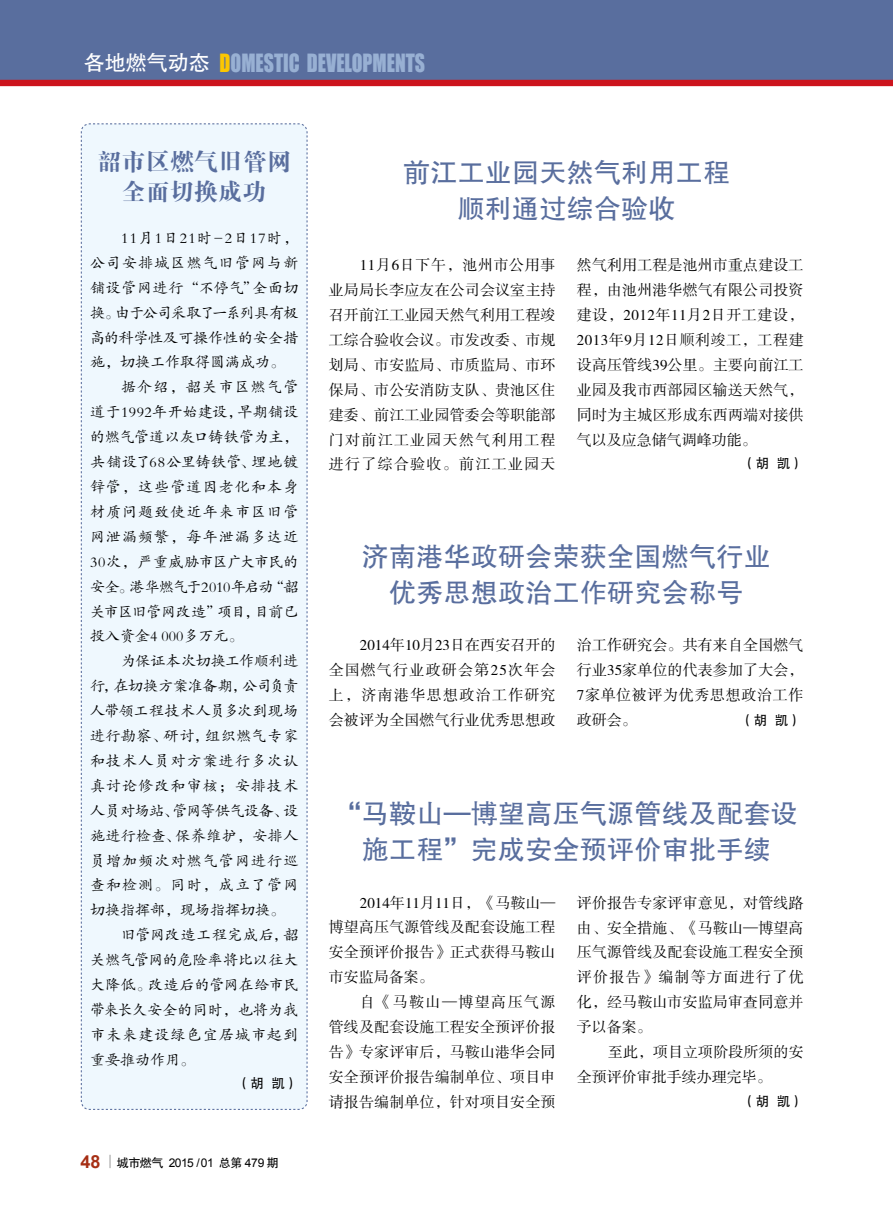
<style>
.page{position:relative;width:893px;height:1212px;background:#fff}
.page>*{position:absolute;margin:0;border:0;box-sizing:border-box;transform-origin:0 0}
.t1{font:27px/36px "FZHTJW GB1 0";letter-spacing:.01em;color:#596e9e;text-align:center}
.t2{font:24px/30px "FZDBSJW GB1 0";letter-spacing:.01em;color:#596e9e;text-align:center}
.t3{font:23.1px "Impact";color:#98b0d3;scale:.86 1}
.t4{font:15px/24.9px "FZSSJW GB1 0";letter-spacing:.01em;color:#000;text-align:justify}
.t5{font:15px "FZKTJW GB1 0";letter-spacing:.075em;color:#000}
.t6{font:15px "FZKTJW GB1 0";letter-spacing:.02em;color:#000}
.t7{font:15px "FZKTJW GB1 0";color:#000}
.t8{font:15px "FZKTJW GB1 0";letter-spacing:.045em;color:#000}
.t9{font:15px "FZKTJW GB1 0";letter-spacing:-.015em;color:#000}
.t10{font:15px "FZKTJW GB1 0";letter-spacing:-.02em;color:#000}
.t11{font:15px "FZKTJW GB1 0";letter-spacing:.09em;color:#000}
.t12{font:15px "FZKTJW GB1 0";letter-spacing:-.06em;color:#000}
.t13{font:15px "FZKTJW GB1 0";letter-spacing:-.035em;color:#000}
.t14{font:15px "FZKTJW GB1 0";letter-spacing:-.025em;color:#000}
.t15{font:15px "FZKTJW GB1 0";letter-spacing:-.01em;color:#000}
.t16{font:15px "FZKTJW GB1 0";letter-spacing:-.005em;color:#000}
.t17{font:15px "FZKTJW GB1 0";letter-spacing:.08em;color:#000}
.t18{font:13.5px "FZHTJW GB1 0";color:#000}
.t19{font:12px "Arial";letter-spacing:-.04em;color:#000}
.s1{font-family:"FZHTJW GB1 0";font-size:21px;color:#fff}
.s2{color:#fcc700}
.s3{font-weight:700;font-size:18px;color:#a62e14}
.s4{font-family:"FZHTJW GB1 0"}
</style>
<div class="page">
<div style="left:0;top:0;width:893px;height:82px;background:#596e9e"></div>
<div style="left:0;top:80px;width:893px;height:6px;background:#cc141d"></div>
<svg style="left:109px;top:1155px;width:2px;height:13px"></svg>
<hr style="left:892px;top:0;width:1px;height:1212px;background:#f5fbfe">
<div style="left:80px;top:123px;width:228px;height:987px;background:#eff8fe"></div>
<h3 class="t3" style="left:84px;top:45px;width:398px"><span class="s1">各地燃气动态</span> <span class="s2">D</span>OMESTIC DEVELOPMENTS</h3>
<h2 class="t2" style="left:97px;top:148px;width:195px">韶市区燃气旧管网全面切换成功</h2>
<p class="t11" style="left:121px;top:230px;width:179px">11月1日21时-2日17时，</p>
<p class="t5" style="left:90px;top:255px;width:210px">公司安排城区燃气旧管网与新</p>
<p class="t8" style="left:90px;top:280px;width:210px">铺设管网进行“不停气”全面切</p>
<p class="t12" style="left:90px;top:305px;width:210px">换。由于公司采取了一系列具有极</p>
<p class="t7" style="left:90px;top:330px;width:210px">高的科学性及可操作性的安全措</p>
<p class="t7" style="left:90px;top:354px;width:196px">施，切换工作取得圆满成功。</p>
<p class="t17" style="left:121px;top:379px;width:179px">据介绍，韶关市区燃气管</p>
<p class="t6" style="left:90px;top:404px;width:210px">道于1992年开始建设，早期铺设</p>
<p class="t15" style="left:90px;top:429px;width:210px">的燃气管道以灰口铸铁管为主，</p>
<p class="t8" style="left:90px;top:454px;width:210px">共铺设了68公里铸铁管、埋地镀</p>
<p class="t5" style="left:90px;top:479px;width:210px">锌管，这些管道因老化和本身</p>
<p class="t5" style="left:90px;top:504px;width:210px">材质问题致使近年来市区旧管</p>
<p class="t5" style="left:90px;top:529px;width:210px">网泄漏频繁，每年泄漏多达近</p>
<p class="t10" style="left:90px;top:554px;width:210px">30次，严重威胁市区广大市民的</p>
<p class="t9" style="left:90px;top:579px;width:210px">安全。港华燃气于2010年启动“韶</p>
<p class="t13" style="left:90px;top:603px;width:210px">关市区旧管网改造”项目，目前已</p>
<p class="t7" style="left:90px;top:628px;width:155px">投入资金4 000多万元。</p>
<p class="t10" style="left:121px;top:653px;width:179px">为保证本次切换工作顺利进</p>
<p class="t9" style="left:90px;top:678px;width:210px">行，在切换方案准备期，公司负责</p>
<p class="t7" style="left:90px;top:703px;width:210px">人带领工程技术人员多次到现场</p>
<p class="t8" style="left:90px;top:728px;width:210px">进行勘察、研讨，组织燃气专家</p>
<p class="t5" style="left:90px;top:753px;width:210px">和技术人员对方案进行多次认</p>
<p class="t5" style="left:90px;top:778px;width:210px">真讨论修改和审核；安排技术</p>
<p class="t14" style="left:90px;top:803px;width:210px">人员对场站、管网等供气设备、设</p>
<p class="t6" style="left:90px;top:828px;width:210px">施进行检查、保养维护，安排人</p>
<p class="t5" style="left:90px;top:852px;width:210px">员增加频次对燃气管网进行巡</p>
<p class="t5" style="left:90px;top:877px;width:210px">查和检测。同时，成立了管网</p>
<p class="t7" style="left:90px;top:902px;width:196px">切换指挥部，现场指挥切换。</p>
<p class="t6" style="left:121px;top:927px;width:179px">旧管网改造工程完成后，韶</p>
<p class="t16" style="left:90px;top:952px;width:210px">关燃气管网的危险率将比以往大</p>
<p class="t6" style="left:90px;top:977px;width:210px">大降低。改造后的管网在给市民</p>
<p class="t6" style="left:90px;top:1002px;width:210px">带来长久安全的同时，也将为我</p>
<p class="t5" style="left:90px;top:1027px;width:210px">市未来建设绿色宜居城市起到</p>
<p class="t6" style="left:90px;top:1052px;width:107px">重要推动作用。</p>
<p class="t18" style="left:237px;top:1076px;width:63px">（胡 凯）</p>
<p class="t19" style="left:80px;top:1155px;width:200px"><span class="s3">48</span> <span class="s4">城市燃气</span> 2015 / 01 <span class="s4">总第</span> 479 <span class="s4">期</span></p>
<h1 class="t1" style="left:403px;top:155px;width:328px">前江工业园天然气利用工程顺利通过综合验收</h1>
<p class="t4" style="left:577px;top:253px;width:228px">然气利用工程是池州市重点建设工程，由池州港华燃气有限公司投资建设，2012年11月2日开工建设，2013年9月12日顺利竣工，工程建设高压管线39公里。主要向前江工业园及我市西部园区输送天然气，同时为主城区形成东西两端对接供气以及应急储气调峰功能。</p>
<p class="t18" style="left:742px;top:456px;width:63px">（胡 凯）</p>
<p class="t4" style="left:329px;top:253px;width:228px;text-indent:31px">11月6日下午，池州市公用事业局局长李应友在公司会议室主持召开前江工业园天然气利用工程竣工综合验收会议。市发改委、市规划局、市安监局、市质监局、市环保局、市公安消防支队、贵池区住建委、前江工业园管委会等职能部门对前江工业园天然气利用工程进行了综合验收。前江工业园天</p>
<h1 class="t1" style="left:362px;top:539px;width:410px">济南港华政研会荣获全国燃气行业优秀思想政治工作研究会称号</h1>
<p class="t4" style="left:577px;top:634px;width:228px">治工作研究会。共有来自全国燃气行业35家单位的代表参加了大会，7家单位被评为优秀思想政治工作政研会。</p>
<p class="t4" style="left:329px;top:634px;width:228px;text-indent:31px">2014年10月23日在西安召开的全国燃气行业政研会第25次年会上，济南港华思想政治工作研究会被评为全国燃气行业优秀思想政</p>
<p class="t18" style="left:740px;top:712px;width:63px">（胡 凯）</p>
<h1 class="t1" style="left:335px;top:796px;width:465px">“马鞍山—博望高压气源管线及配套设施工程”完成安全预评价审批手续</h1>
<p class="t4" style="left:577px;top:891px;width:228px">评价报告专家评审意见，对管线路由、安全措施、《马鞍山—博望高压气源管线及配套设施工程安全预评价报告》编制等方面进行了优化，经马鞍山市安监局审查同意并予以备案。</p>
<p class="t4" style="left:577px;top:1040px;width:228px;text-indent:31px">至此，项目立项阶段所须的安全预评价审批手续办理完毕。</p>
<p class="t18" style="left:742px;top:1093px;width:63px">（胡 凯）</p>
<p class="t4" style="left:329px;top:891px;width:228px;text-indent:31px">2014年11月11日，《马鞍山—博望高压气源管线及配套设施工程安全预评价报告》正式获得马鞍山市安监局备案。</p>
<p class="t4" style="left:329px;top:990px;width:228px;text-indent:31px">自《马鞍山—博望高压气源管线及配套设施工程安全预评价报告》专家评审后，马鞍山港华会同安全预评价报告编制单位、项目申请报告编制单位，针对项目安全预</p>
</div>
